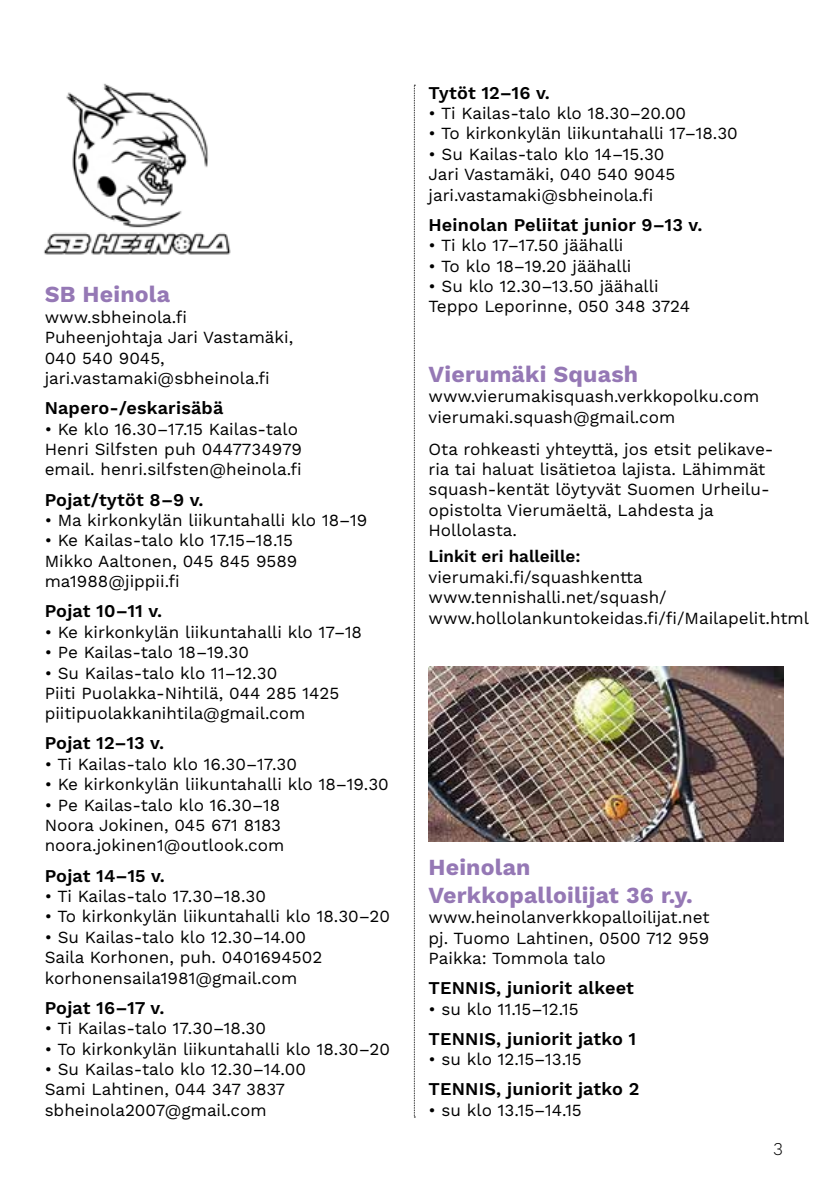
<style>
.page{position:relative;width:840px;height:1191px;background:#fff}
.page>*{position:absolute;margin:0;border:0;box-sizing:border-box;transform-origin:0 0}
.t1{font:700 23px/27.6px "Work Sans";letter-spacing:.01em;color:#9578b5}
.t2{font:600 18px "Work Sans";letter-spacing:.01em;color:#000}
.t3{font:300 18px "Work Sans";color:#000}
.t4{font:17px/20.4px "Work Sans";color:#000}
.t5{font:600 17px "Work Sans";color:#000}
</style>
<div class="page">
<svg style="left:414px;top:85px;width:1px;height:1032px"></svg>
<img style="left:43px;top:83px;width:188px;height:172px">
<img style="left:428px;top:666px;width:354px;height:175px">
<h1 class="t1" style="left:45px;top:282px;width:127px">SB Heinola</h1>
<p class="t4" style="left:45px;top:308px;width:250px">www.sbheinola.fi<br>Puheenjohtaja Jari Vastamäki,<br>040 540 9045, jari.vastamaki@sbheinola.fi</p>
<p class="t2" style="left:45px;top:397px;width:180px">Napero-/eskarisäbä</p>
<p class="t4" style="left:45px;top:419px;width:259px">• Ke klo 16.30–17.15 Kailas-talo<br>Henri Silfsten puh 0447734979 email. henri.silfsten@heinola.fi</p>
<p class="t2" style="left:45px;top:489px;width:160px">Pojat/tytöt 8–9 v.</p>
<p class="t4" style="left:45px;top:511px;width:324px">• Ma kirkonkylän liikuntahalli klo 18–19</p>
<p class="t4" style="left:45px;top:531px;width:254px">• Ke Kailas-talo klo 17.15–18.15<br>Mikko Aaltonen, 045 845 9589 ma1988@jippii.fi</p>
<p class="t2" style="left:45px;top:600px;width:119px">Pojat 10–11 v.</p>
<p class="t4" style="left:45px;top:622px;width:319px">• Ke kirkonkylän liikuntahalli klo 17–18</p>
<p class="t4" style="left:45px;top:643px;width:206px">• Pe Kailas-talo 18–19.30</p>
<p class="t4" style="left:45px;top:663px;width:296px">• Su Kailas-talo klo 11–12.30<br>Piiti Puolakka-Nihtilä, 044 285 1425 piitipuolakkanihtila@gmail.com</p>
<p class="t2" style="left:45px;top:733px;width:121px">Pojat 12–13 v.</p>
<p class="t4" style="left:45px;top:754px;width:254px">• Ti Kailas-talo klo 16.30–17.30</p>
<p class="t4" style="left:45px;top:775px;width:345px">• Ke kirkonkylän liikuntahalli klo 18–19.30</p>
<p class="t4" style="left:45px;top:795px;width:241px">• Pe Kailas-talo klo 16.30–18<br>Noora Jokinen, 045 671 8183 noora.jokinen1@outlook.com</p>
<p class="t2" style="left:45px;top:865px;width:122px">Pojat 14–15 v.</p>
<p class="t4" style="left:45px;top:886px;width:223px">• Ti Kailas-talo 17.30–18.30</p>
<p class="t4" style="left:45px;top:907px;width:346px">• To kirkonkylän liikuntahalli klo 18.30–20</p>
<p class="t4" style="left:45px;top:927px;width:279px">• Su Kailas-talo klo 12.30–14.00<br>Saila Korhonen, puh. 0401694502 korhonensaila1981@gmail.com</p>
<p class="t2" style="left:45px;top:997px;width:121px">Pojat 16–17 v.</p>
<p class="t4" style="left:45px;top:1019px;width:223px">• Ti Kailas-talo 17.30–18.30</p>
<p class="t4" style="left:45px;top:1039px;width:346px">• To kirkonkylän liikuntahalli klo 18.30–20</p>
<p class="t4" style="left:45px;top:1059px;width:263px">• Su Kailas-talo klo 12.30–14.00<br>Sami Lahtinen, 044 347 3837 sbheinola2007@gmail.com</p>
<p class="t2" style="left:428px;top:82px;width:123px">Tytöt 12–16 v.</p>
<p class="t4" style="left:428px;top:104px;width:259px">• Ti Kailas-talo klo 18.30–20.00</p>
<p class="t4" style="left:428px;top:124px;width:311px">• To kirkonkylän liikuntahalli 17–18.30</p>
<p class="t4" style="left:428px;top:145px;width:248px">• Su Kailas-talo klo 14–15.30<br>Jari Vastamäki, 040 540 9045 jari.vastamaki@sbheinola.fi</p>
<p class="t2" style="left:428px;top:214px;width:275px">Heinolan Peliitat junior 9–13 v.</p>
<p class="t4" style="left:428px;top:236px;width:196px">• Ti klo 17–17.50 jäähalli</p>
<p class="t4" style="left:428px;top:256px;width:204px">• To klo 18–19.20 jäähalli</p>
<p class="t4" style="left:428px;top:277px;width:263px">• Su klo 12.30–13.50 jäähalli<br>Teppo Leporinne, 050 348 3724</p>
<h1 class="t1" style="left:428px;top:361px;width:211px">Vierumäki Squash</h1>
<p class="t4" style="left:428px;top:387px;width:332px">www.vierumakisquash.verkkopolku.com vierumaki.squash@gmail.com</p>
<p class="t4" style="left:428px;top:439px;width:346px">Ota rohkeasti yhteyttä, jos etsit pelikave&shy;ria tai haluat lisätietoa lajista. Lähimmät squash-kentät löytyvät Suomen Urheilu&shy;opistolta Vierumäeltä, Lahdesta ja Hollolasta.</p>
<p class="t5" style="left:428px;top:546px;width:153px">Linkit eri halleille:</p>
<p class="t4" style="left:428px;top:567px;width:382px">vierumaki.fi/squashkentta www.tennishalli.net/squash/ www.hollolankuntokeidas.fi/fi/Mailapelit.html</p>
<h1 class="t1" style="left:428px;top:855px;width:266px">Heinolan<br>Verkkopalloilijat 36 r.y.</h1>
<p class="t4" style="left:428px;top:908px;width:282px;text-align:justify">www.heinolanverkkopalloilijat.net pj. Tuomo Lahtinen, 0500 712 959<br>Paikka: Tommola talo</p>
<p class="t2" style="left:428px;top:977px;width:207px">TENNIS, juniorit alkeet</p>
<p class="t4" style="left:428px;top:999px;width:151px">• su klo 11.15–12.15</p>
<p class="t2" style="left:428px;top:1028px;width:209px">TENNIS, juniorit jatko 1</p>
<p class="t4" style="left:428px;top:1050px;width:154px">• su klo 12.15–13.15</p>
<p class="t2" style="left:428px;top:1078px;width:212px">TENNIS, juniorit jatko 2</p>
<p class="t4" style="left:428px;top:1100px;width:155px">• su klo 13.15–14.15</p>
<p class="t3" style="left:772px;top:1138px;width:11px">3</p>
</div>
